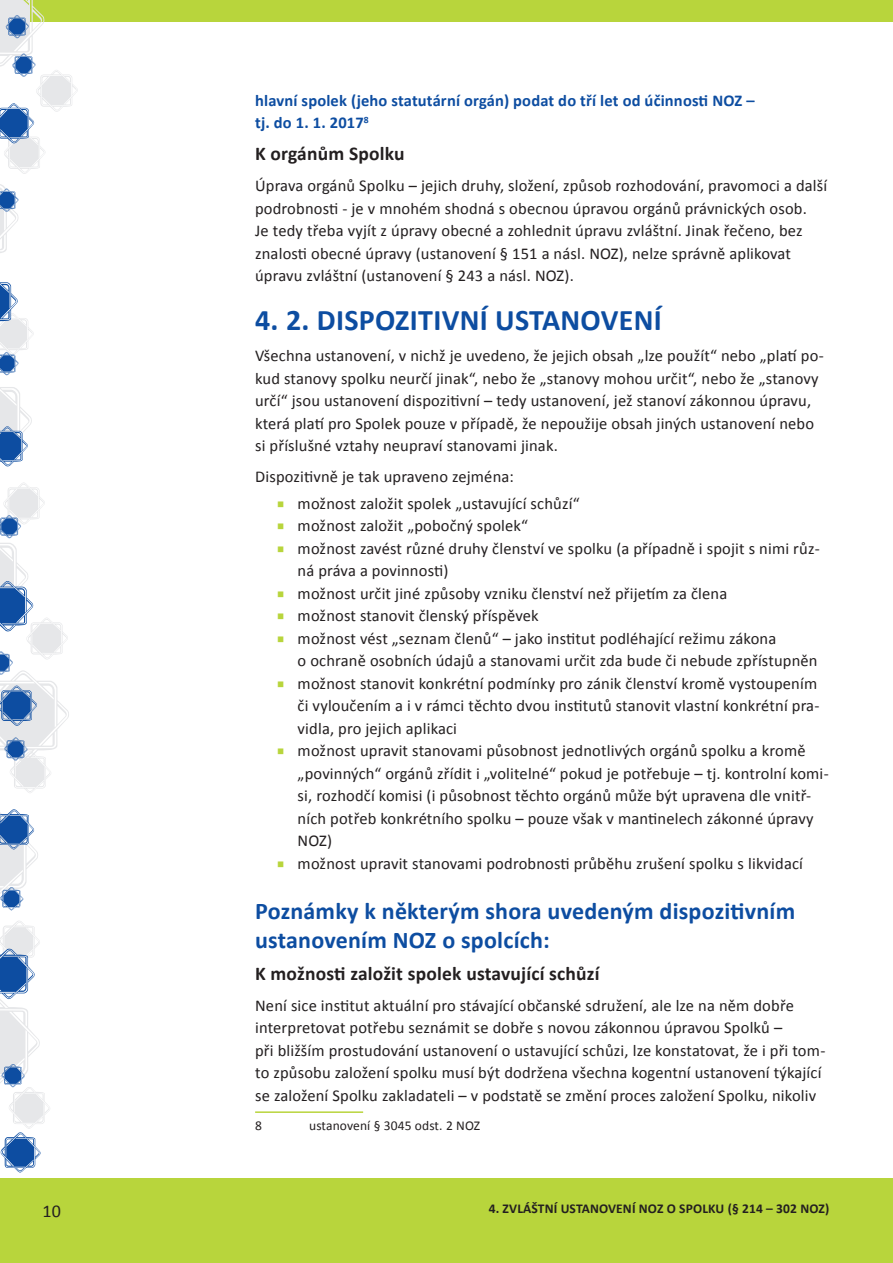
<style>
.page{position:relative;width:893px;height:1263px;background:#fff}
.page>*{position:absolute;margin:0;border:0;box-sizing:border-box;transform-origin:0 0}
.t1{font:700 30px "Calibri";letter-spacing:.01em;color:#0d4da1}
.t2{font:700 24px/28.8px "Calibri";letter-spacing:.01em;color:#0d4da1}
.t3{font:700 19.5px "Calibri";letter-spacing:.01em;color:#231f20}
.t4{font:18px "Calibri";color:#231f20}
.t5{font:16.5px/22.5px "Calibri";letter-spacing:.01em;color:#231f20}
.t6{font:700 16.5px/22.5px "Calibri";letter-spacing:.01em;color:#0d4da1}
.t7{font:700 13.5px "Calibri";letter-spacing:.01em;color:#231f20}
.footnote{font:13.5px "Calibri";letter-spacing:.01em;color:#231f20}
.s1{font-size:24px;color:#b8d53c}
</style>
<div class="page">
<div style="left:0;top:0;width:893px;height:21px;background:#b8d53c"></div>
<svg style="left:0;top:0;width:78px;height:253px"></svg>
<svg style="left:0;top:282px;width:34px;height:185px"></svg>
<svg style="left:0;top:921px;width:50px;height:252px"></svg>
<svg style="left:0;top:482px;width:69px;height:311px"></svg>
<svg style="left:0;top:809px;width:38px;height:102px"></svg>
<div style="left:0;top:1178px;width:893px;height:85px;background:#b8d53c"></div>
<hr style="left:255px;top:1111px;width:108px;height:2px;background:#b8d53c">
<p class="t6" style="left:255px;top:89px;width:501px">hlavní spolek (jeho statutární orgán) podat do tří let od účinnosti NOZ – tj. do 1. 1. 2017<sup>8</sup></p>
<h4 class="t3" style="left:255px;top:141px;width:151px">K orgánům Spolku</h4>
<p class="t5" style="left:255px;top:175px;width:574px">Úprava orgánů Spolku – jejich druhy, složení, způsob rozhodování, pravomoci a další podrobnosti - je v mnohém shodná s obecnou úpravou orgánů právnických osob.<br>Je tedy třeba vyjít z úpravy obecné a zohlednit úpravu zvláštní. Jinak řečeno, bez znalosti obecné úpravy (ustanovení § 151 a násl. NOZ), nelze správně aplikovat úpravu zvláštní (ustanovení § 243 a násl. NOZ).</p>
<h2 class="t1" style="left:255px;top:301px;width:408px">4. 2. DISPOZITIVNÍ USTANOVENÍ</h2>
<p class="t5" style="left:255px;top:344px;width:570px">Všechna ustanovení, v nichž je uvedeno, že jejich obsah „lze použít“ nebo „platí po&shy;kud stanovy spolku neurčí jinak“, nebo že „stanovy mohou určit“, nebo že „stanovy určí“ jsou ustanovení dispozitivní – tedy ustanovení, jež stanoví zákonnou úpravu, která platí pro Spolek pouze v případě, že nepoužije obsah jiných ustanovení nebo si příslušné vztahy neupraví stanovami jinak.</p>
<p class="t5" style="left:255px;top:465px;width:260px">Dispozitivně je tak upraveno zejména:</p>
<p class="t5" style="left:276px;top:492px;width:305px"><span class="s1">▪</span> možnost založit spolek „ustavující schůzí“</p>
<p class="t5" style="left:276px;top:515px;width:253px"><span class="s1">▪</span> možnost založit „pobočný spolek“</p>
<p class="t5" style="left:298px;top:537px;width:524px;text-indent:-21px"><span class="s1">▪</span> možnost zavést různé druhy členství ve spolku (a případně i spojit s nimi růz&shy;ná práva a povinnosti)</p>
<p class="t5" style="left:276px;top:582px;width:452px"><span class="s1">▪</span> možnost určit jiné způsoby vzniku členství než přijetím za člena</p>
<p class="t5" style="left:276px;top:605px;width:264px"><span class="s1">▪</span> možnost stanovit členský příspěvek</p>
<p class="t5" style="left:298px;top:627px;width:521px;text-indent:-21px"><span class="s1">▪</span> možnost vést „seznam členů“ – jako institut podléhající režimu zákona<br>o ochraně osobních údajů a stanovami určit zda bude či nebude zpřístupněn</p>
<p class="t5" style="left:298px;top:672px;width:523px;text-indent:-21px"><span class="s1">▪</span> možnost stanovit konkrétní podmínky pro zánik členství kromě vystoupením či vyloučením a i v rámci těchto dvou institutů stanovit vlastní konkrétní pra&shy;vidla, pro jejich aplikaci</p>
<p class="t5" style="left:298px;top:740px;width:533px;text-indent:-21px"><span class="s1">▪</span> možnost upravit stanovami působnost jednotlivých orgánů spolku a kromě „povinných“ orgánů zřídit i „volitelné“ pokud je potřebuje – tj. kontrolní komi&shy;si, rozhodčí komisi (i působnost těchto orgánů může být upravena dle vnitř&shy;ních potřeb konkrétního spolku – pouze však v mantinelech zákonné úpravy NOZ)</p>
<p class="t5" style="left:276px;top:852px;width:528px"><span class="s1">▪</span> možnost upravit stanovami podrobnosti průběhu zrušení spolku s likvidací</p>
<h3 class="t2" style="left:255px;top:897px;width:542px">Poznámky k některým shora uvedeným dispozitivním ustanovením NOZ o spolcích:</h3>
<h4 class="t3" style="left:255px;top:961px;width:346px">K možnosti založit spolek ustavující schůzí</h4>
<p class="t5" style="left:255px;top:994px;width:572px">Není sice institut aktuální pro stávající občanské sdružení, ale lze na něm dobře interpretovat potřebu seznámit se dobře s novou zákonnou úpravou Spolků –<br>při bližším prostudování ustanovení o ustavující schůzi, lze konstatovat, že i při tom&shy;to způsobu založení spolku musí být dodržena všechna kogentní ustanovení týkající se založení Spolku zakladateli – v podstatě se změní proces založení Spolku, nikoliv</p>
<p class="footnote" style="left:255px;top:1117px;width:8px">8</p>
<p class="footnote" style="left:309px;top:1117px;width:173px">ustanovení § 3045 odst. 2 NOZ</p>
<p class="t4" style="left:43px;top:1199px;width:20px">10</p>
<p class="t7" style="left:489px;top:1200px;width:342px">4. ZVLÁŠTNÍ USTANOVENÍ NOZ O SPOLKU (§ 214 – 302 NOZ)</p>
</div>
